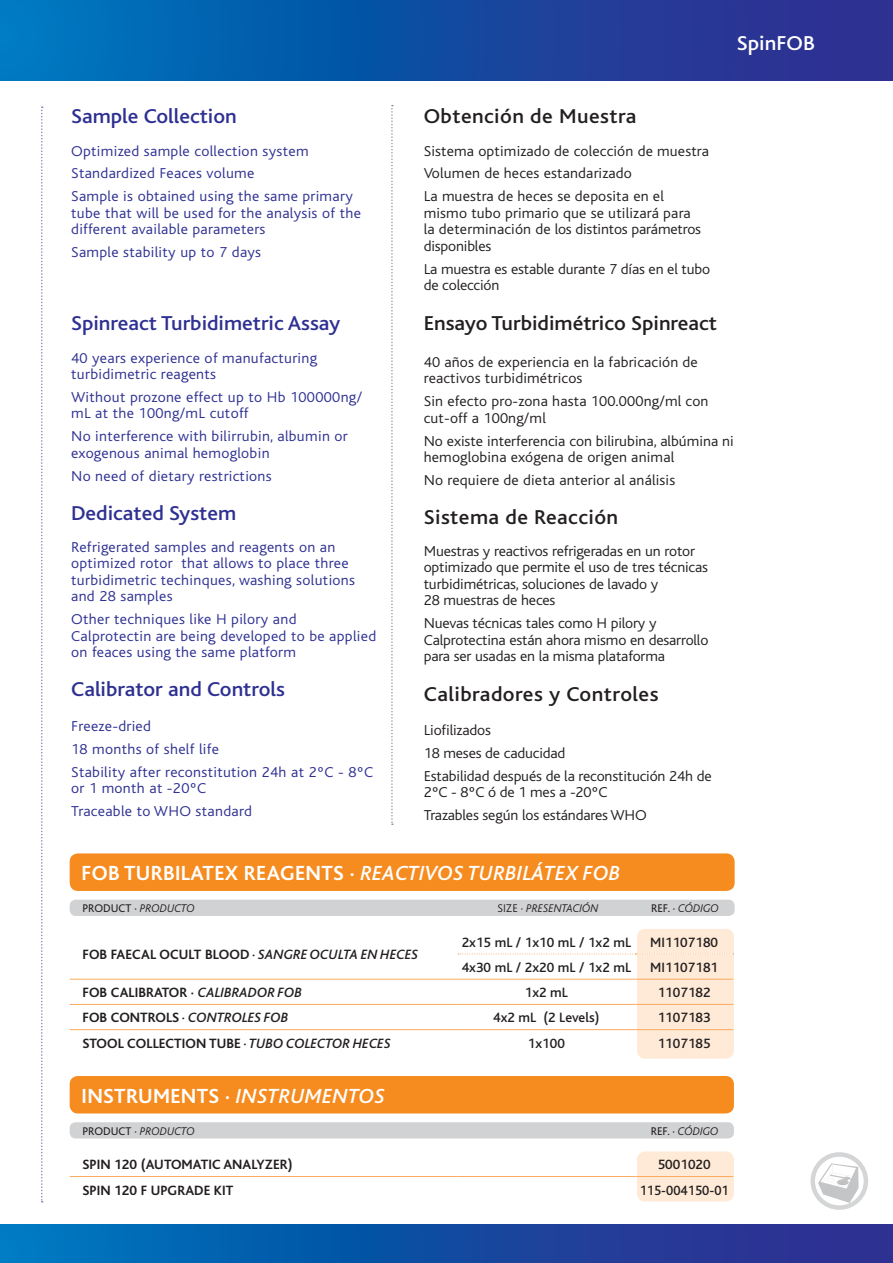
<style>
.page{position:relative;width:893px;height:1263px;background:#fff}
.page>*{position:absolute;margin:0;border:0;box-sizing:border-box;transform-origin:0 0}
.t1{font:700 21.3px "Bliss";letter-spacing:.015em;color:#fff}
.t2{font:500 21px "Bliss";color:#2e3092;scale:1.05 1}
.t3{font:500 21px "Bliss";letter-spacing:.02em;color:#231f20;scale:1.05 1}
.t4{font:500 21px "Bliss";color:#231f20;scale:1.05 1}
.t5{font:500 21px "Bliss";color:#fff;scale:1.05 1}
.t6{font:300 15px/16.5px "Bliss";letter-spacing:.02em;color:#2e3092;scale:1.05 1}
.t7{font:300 15px/16.5px "Bliss";letter-spacing:-.01em;color:#231f20;scale:1.05 1}
.t8{font:300 15px/16.5px "Bliss";letter-spacing:.01em;color:#231f20;scale:1.05 1}
.Product{font:700 14.1px "Bliss";letter-spacing:.005em;color:#231f20}
.Product-2{font:italic 500 14.1px "Bliss";letter-spacing:.005em;color:#231f20}
.Size{font:500 14.1px "Bliss";letter-spacing:.005em;color:#231f20}
.Ref_codigo{font:500 14.1px "Bliss";letter-spacing:.005em;color:#231f20}
.Ref_codigo-2{font:500 14.1px "Bliss";letter-spacing:.005em;color:#231f20;scale:.95 1}
.t9{font:italic 300 11.7px "Bliss";letter-spacing:.005em;color:#231f20}
.t10{font:11.7px "Bliss";letter-spacing:.005em;color:#231f20}
.s1{font-weight:500;font-style:italic}
.s2{font-weight:300;font-style:italic}
.s3{font-style:normal}
.s4{font-weight:400;font-style:normal}
.s5{font-weight:700;font-style:normal}
</style>
<div class="page">
<div style="left:0;top:0;width:893px;height:81px;background:linear-gradient(to right,#0076bd,#31278a)"></div>
<div style="left:0;top:1225px;width:893px;height:38px;background:linear-gradient(to right,#0077be,#31278a)"></div>
<svg style="left:41px;top:107px;width:2px;height:1095px"></svg>
<svg style="left:818px;top:1163px;width:40px;height:40px"></svg>
<div style="left:810px;top:1152px;width:58px;height:58px;border:4px solid #939598;border-radius:50%"></div>
<svg style="left:391px;top:105px;width:2px;height:720px"></svg>
<div style="left:637px;top:929px;width:97px;height:130px;background:#feead6;border-radius:8px"></div>
<div style="left:637px;top:1151px;width:97px;height:50px;background:#feead6;border-radius:8px"></div>
<div style="left:70px;top:853px;width:665px;height:38px;background:#f68b1f;border-radius:8px"></div>
<div style="left:70px;top:900px;width:665px;height:16px;background:#d1d2d4;border-radius:6px"></div>
<hr style="left:70px;top:1029px;width:388px;height:1px;background:#f9aa5e">
<hr style="left:458px;top:1029px;width:177px;height:1px;background:#f9aa5e">
<hr style="left:635px;top:1029px;width:98px;height:1px;background:#f9aa5e">
<svg style="left:458px;top:953px;width:276px;height:1px"></svg>
<hr style="left:70px;top:979px;width:388px;height:1px;background:#f9aa5e">
<hr style="left:458px;top:979px;width:177px;height:1px;background:#f9aa5e">
<hr style="left:635px;top:979px;width:98px;height:1px;background:#f9aa5e">
<hr style="left:70px;top:1004px;width:388px;height:1px;background:#f9aa5e">
<hr style="left:458px;top:1004px;width:177px;height:1px;background:#f9aa5e">
<hr style="left:635px;top:1004px;width:98px;height:1px;background:#f9aa5e">
<div style="left:70px;top:1076px;width:664px;height:37px;background:#f68b1f;border-radius:8px"></div>
<div style="left:70px;top:1122px;width:664px;height:16px;background:#d1d2d4;border-radius:6px"></div>
<hr style="left:70px;top:1176px;width:388px;height:1px;background:#f9aa5e">
<hr style="left:458px;top:1176px;width:177px;height:1px;background:#f9aa5e">
<hr style="left:635px;top:1176px;width:98px;height:1px;background:#f9aa5e">
<p class="t2" style="left:71px;top:105px;width:159px">Sample Collection</p>
<p class="t6" style="left:71px;top:143px;width:228px">Optimized sample collection system</p>
<p class="t6" style="left:71px;top:166px;width:176px">Standardized Feaces volume</p>
<p class="t6" style="left:71px;top:188px;width:277px">Sample is obtained using the same primary tube that will be used for the analysis of the different available parameters</p>
<p class="t6" style="left:71px;top:244px;width:182px">Sample stability up to 7 days</p>
<p class="t2" style="left:71px;top:312px;width:258px">Spinreact Turbidimetric Assay</p>
<p class="t6" style="left:71px;top:350px;width:236px">40 years experience of manufacturing turbidimetric reagents</p>
<p class="t6" style="left:71px;top:389px;width:279px">Without prozone effect up to Hb 100000ng/ mL at the 100ng/mL cutoff</p>
<p class="t6" style="left:71px;top:428px;width:265px">No interference with bilirrubin, albumin or exogenous animal hemoglobin</p>
<p class="t6" style="left:71px;top:468px;width:193px">No need of dietary restrictions</p>
<p class="t2" style="left:71px;top:502px;width:159px">Dedicated System</p>
<p class="t6" style="left:71px;top:539px;width:272px">Refrigerated samples and reagents on an optimized rotor that allows to place three turbidimetric techinques, washing solutions and 28 samples</p>
<p class="t6" style="left:71px;top:611px;width:292px">Other techniques like H pilory and<br>Calprotectin are being developed to be applied on feaces using the same platform</p>
<p class="t2" style="left:71px;top:678px;width:205px">Calibrator and Controls</p>
<p class="t6" style="left:71px;top:718px;width:78px">Freeze-dried</p>
<p class="t6" style="left:71px;top:741px;width:142px">18 months of shelf life</p>
<p class="t6" style="left:71px;top:764px;width:289px">Stability after reconstitution 24h at 2ºC - 8ºC or 1 month at -20ºC</p>
<p class="t6" style="left:71px;top:803px;width:174px">Traceable to WHO standard</p>
<p class="t5" style="left:737px;top:33px;width:76px">SpinFOB</p>
<p class="t3" style="left:424px;top:105px;width:204px">Obtención de Muestra</p>
<p class="t8" style="left:424px;top:143px;width:273px">Sistema optimizado de colección de muestra</p>
<p class="t8" style="left:424px;top:166px;width:200px">Volumen de heces estandarizado</p>
<p class="t8" style="left:424px;top:188px;width:266px">La muestra de heces se deposita en el mismo tubo primario que se utilizará para la determinación de los distintos parámetros disponibles</p>
<p class="t7" style="left:424px;top:261px;width:274px">La muestra es estable durante 7 días en el tubo</p>
<p class="t7" style="left:424px;top:277px;width:74px">de colección</p>
<p class="t4" style="left:424px;top:312px;width:281px">Ensayo Turbidimétrico Spinreact</p>
<p class="t8" style="left:424px;top:354px;width:263px">40 años de experiencia en la fabricación de reactivos turbidimétricos</p>
<p class="t8" style="left:424px;top:393px;width:273px">Sin efecto pro-zona hasta 100.000ng/ml con cut-off a 100ng/ml</p>
<p class="t7" style="left:424px;top:433px;width:297px">No existe interferencia con bilirubina, albúmina ni hemoglobina exógena de origen animal</p>
<p class="t8" style="left:424px;top:472px;width:241px">No requiere de dieta anterior al análisis</p>
<p class="t3" style="left:424px;top:506px;width:187px">Sistema de Reacción</p>
<p class="t7" style="left:424px;top:543px;width:272px">Muestras y reactivos refrigeradas en un rotor optimizado que permite el uso de tres técnicas turbidimétricas, soluciones de lavado y</p>
<p class="t7" style="left:424px;top:592px;width:127px">28 muestras de heces</p>
<p class="t7" style="left:424px;top:615px;width:273px">Nuevas técnicas tales como H pilory y<br>Calprotectina están ahora mismo en desarrollo para ser usadas en la misma plataforma</p>
<p class="t3" style="left:424px;top:683px;width:225px">Calibradores y Controles</p>
<p class="t7" style="left:424px;top:722px;width:66px">Liofilizados</p>
<p class="t7" style="left:424px;top:745px;width:137px">18 meses de caducidad</p>
<p class="t7" style="left:424px;top:768px;width:276px">Estabilidad después de la reconstitución 24h de<br>2ºC - 8ºC ó de 1 mes a -20ºC</p>
<p class="t7" style="left:424px;top:807px;width:214px">Trazables según los estándares WHO</p>
<p class="t1" style="left:82px;top:862px;width:540px">FOB TURBILATEX REAGENTS · <span class="s1">REACTIVOS TURBILÁTEX FOB</span></p>
<p class="t10" style="left:82px;top:902px;width:114px">PRODUCT · <span class="s2">PRODUCTO</span></p>
<p class="t9" style="left:497px;top:902px;width:103px"><span class="s3">SIZE ·</span> PRESENTACIÓN</p>
<p class="t9" style="left:651px;top:902px;width:69px"><span class="s4">REF. ·</span> CÓDIGO</p>
<p class="Product-2" style="left:82px;top:947px;width:337px"><span class="s5">FOB FAECAL OCULT BLOOD</span> · SANGRE OCULTA EN HECES</p>
<p class="Size" style="left:462px;top:935px;width:171px">2x15 mL / 1x10 mL / 1x2 mL</p>
<p class="Ref_codigo" style="left:650px;top:935px;width:69px">MI1107180</p>
<p class="Size" style="left:462px;top:960px;width:171px">4x30 mL / 2x20 mL / 1x2 mL</p>
<p class="Ref_codigo" style="left:650px;top:960px;width:69px">MI1107181</p>
<p class="Product" style="left:82px;top:985px;width:221px">FOB CALIBRATOR · <span class="s1">CALIBRADOR FOB</span></p>
<p class="Size" style="left:525px;top:985px;width:45px">1x2 mL</p>
<p class="Ref_codigo" style="left:658px;top:985px;width:55px">1107182</p>
<p class="Product-2" style="left:82px;top:1010px;width:207px"><span class="s5">FOB CONTROLS</span> · CONTROLES FOB</p>
<p class="Size" style="left:493px;top:1010px;width:108px">4x2 mL (2 Levels)</p>
<p class="Ref_codigo" style="left:658px;top:1010px;width:55px">1107183</p>
<p class="Product" style="left:82px;top:1036px;width:310px">STOOL COLLECTION TUBE <span class="s1">· TUBO COLECTOR HECES</span></p>
<p class="Size" style="left:528px;top:1036px;width:39px">1x100</p>
<p class="Ref_codigo" style="left:658px;top:1036px;width:55px">1107185</p>
<p class="t1" style="left:82px;top:1085px;width:305px">INSTRUMENTS · <span class="s1">INSTRUMENTOS</span></p>
<p class="t10" style="left:82px;top:1125px;width:114px">PRODUCT · <span class="s2">PRODUCTO</span></p>
<p class="t9" style="left:651px;top:1125px;width:69px"><span class="s4">REF. ·</span> CÓDIGO</p>
<p class="Product" style="left:82px;top:1157px;width:212px">SPIN 120 (AUTOMATIC ANALYZER)</p>
<p class="Ref_codigo" style="left:658px;top:1157px;width:55px">5001020</p>
<p class="Product" style="left:82px;top:1182px;width:152px">SPIN 120 F UPGRADE KIT</p>
<p class="Ref_codigo-2" style="left:640px;top:1182px;width:95px">115-004150-01</p>
</div>
